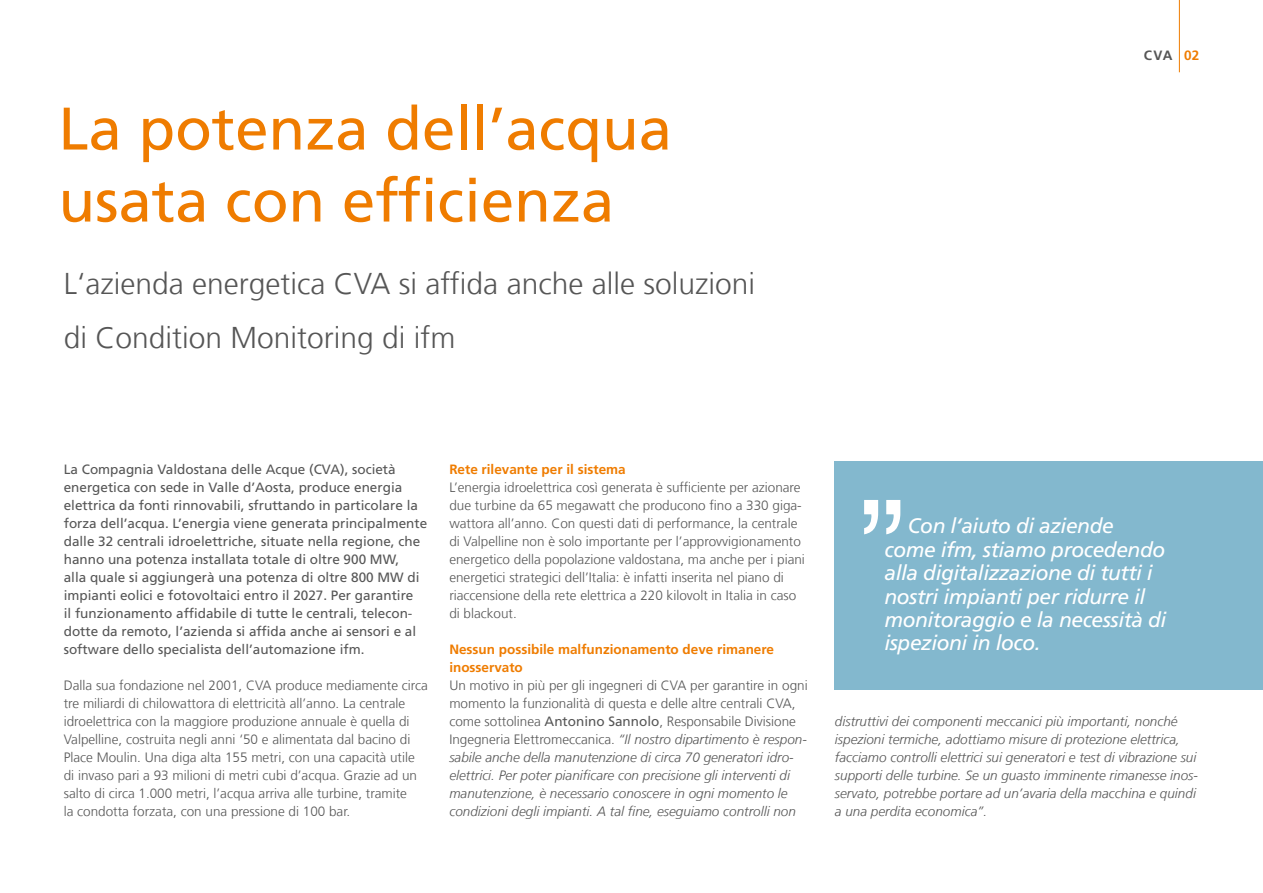
<style>
.page{position:relative;width:1263px;height:893px;background:#fff}
.page>*{position:absolute;margin:0;border:0;box-sizing:border-box;transform-origin:0 0}
.Headline{font:60px/72px "Frutiger LT Com";color:#ef7c00}
.Subheadline_Innenseiten_20pt{font:300 30px/54px "Frutiger LT Com";color:#565656}
.Zitat{font:italic 21px/23.4px "Frutiger LT Com";letter-spacing:-.02em;color:#fff}
.Fließtext_9pt_verschachtelt{font:300 13.5px/18px "Frutiger LT Com";color:#565656}
.Fließtext_9pt_verschachtelt-2{font:italic 300 13.5px/18px "Frutiger LT Com";color:#565656}
.Einleitung_9pt{font:13.5px/18px "Frutiger LT Com";color:#565656}
.Fließtext_9pt_headline_orange{font:700 13.5px/18px "Frutiger LT Com";color:#ef7c00}
.t1{font:700 13.5px "Frutiger LT Com";color:#565656}
.s1{color:#ef7c00}
.s2{font-style:normal}
.s3{font-weight:400;font-style:normal}
</style>
<div class="page">
<div style="left:835px;top:461px;width:428px;height:229px;background:#83b8ce"></div>
<svg style="left:864px;top:500px;width:36px;height:34px"></svg>
<hr style="left:1179px;top:0;width:1px;height:72px;background:#ef7c00">
<p class="Headline" style="left:58px;top:93px;width:615px">La potenza dell’acqua usata con efficienza</p>
<p class="Subheadline_Innenseiten_20pt" style="left:64px;top:256px;width:693px">L‘azienda energetica CVA si affida anche alle soluzioni di Condition Monitoring di ifm</p>
<p class="t1" style="left:1144px;top:47px;width:57px">CVA <span class="s1">02</span></p>
<p class="Einleitung_9pt" style="left:64px;top:460px;width:365px">La Compagnia Valdostana delle Acque (CVA), società energetica con sede in Valle d’Aosta, produce energia elettrica da fonti rinnovabili, sfruttando in particolare la forza dell’acqua. L’energia viene generata principalmente dalle 32 centrali idroelettriche, situate nella regione, che hanno una potenza installata totale di oltre 900 MW,<br>alla quale si aggiungerà una potenza di oltre 800 MW di impianti eolici e fotovoltaici entro il 2027. Per garantire<br>il funzionamento affidabile di tutte le centrali, telecon&shy;dotte da remoto, l’azienda si affida anche ai sensori e al software dello specialista dell’automazione ifm.</p>
<p class="Fließtext_9pt_verschachtelt" style="left:64px;top:676px;width:366px">Dalla sua fondazione nel 2001, CVA produce mediamente circa tre miliardi di chilowattora di elettricità all’anno. La centrale idroelettrica con la maggiore produzione annuale è quella di Valpelline, costruita negli anni ‘50 e alimentata dal bacino di Place Moulin. Una diga alta 155 metri, con una capacità utile di invaso pari a 93 milioni di metri cubi d’acqua. Grazie ad un salto di circa 1.000 metri, l’acqua arriva alle turbine, tramite<br>la condotta forzata, con una pressione di 100 bar.</p>
<p class="Fließtext_9pt_headline_orange" style="left:449px;top:460px;width:178px">Rete rilevante per il sistema</p>
<p class="Fließtext_9pt_verschachtelt" style="left:449px;top:478px;width:357px">L’energia idroelettrica così generata è sufficiente per azionare due turbine da 65 megawatt che producono fino a 330 giga&shy;wattora all’anno. Con questi dati di performance, la centrale di Valpelline non è solo importante per l’approvvigionamento energetico della popolazione valdostana, ma anche per i piani energetici strategici dell’Italia: è infatti inserita nel piano di riaccensione della rete elettrica a 220 kilovolt in Italia in caso di blackout.</p>
<p class="Fließtext_9pt_headline_orange" style="left:449px;top:640px;width:326px">Nessun possibile malfunzionamento deve rimanere inosservato</p>
<p class="Fließtext_9pt_verschachtelt-2" style="left:449px;top:676px;width:360px"><span class="s2">Un motivo in più per gli ingegneri di CVA per garantire in ogni momento la funzionalità di questa e delle altre centrali CVA, come sottolinea</span> <span class="s3">Antonino Sannolo</span><span class="s2">, Responsabile Divisione Ingegneria Elettromeccanica.</span> “Il nostro dipartimento è respon&shy;sabile anche della manutenzione di circa 70 generatori idro&shy;elettrici. Per poter pianificare con precisione gli interventi di manutenzione, è necessario conoscere in ogni momento le condizioni degli impianti. A tal fine, eseguiamo controlli non</p>
<p class="Zitat" style="left:884px;top:514px;width:283px;text-indent:23px">Con l‘aiuto di aziende come ifm, stiamo procedendo alla digitalizzazione di tutti i nostri impianti per ridurre il monitoraggio e la necessità di ispezioni in loco.</p>
<p class="Fließtext_9pt_verschachtelt-2" style="left:835px;top:712px;width:365px">distruttivi dei componenti meccanici più importanti, nonché ispezioni termiche, adottiamo misure di protezione elettrica, facciamo controlli elettrici sui generatori e test di vibrazione sui supporti delle turbine. Se un guasto imminente rimanesse inos&shy;servato, potrebbe portare ad un’avaria della macchina e quindi a una perdita economica”.</p>
</div>
